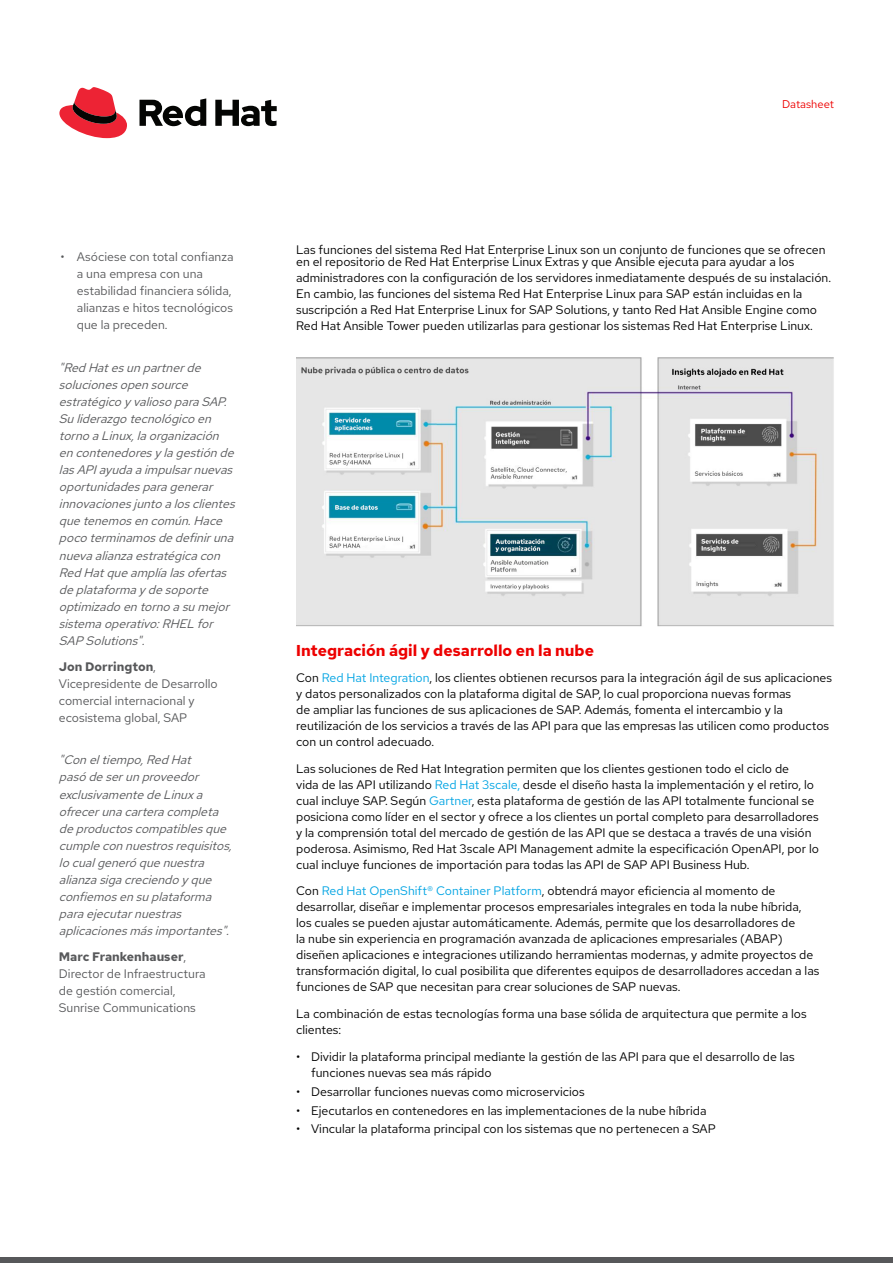
<style>
.page{position:relative;width:893px;height:1263px;background:#fff}
.page>*{position:absolute;margin:0;border:0;box-sizing:border-box;transform-origin:0 0}
.Paragraph_Style8{font:700 15.75px "Red Hat Text";color:#ed0000}
.Paragraph_Style8-2{font:12.3px/16px "Red Hat Text";color:#000}
.Paragraph_Style4{font:12.3px/16px "Red Hat Text";color:#000}
.Paragraph_Style11{font:italic 12.3px/17.1px "Red Hat Text";color:#57585a}
.Paragraph_Style4-2{font:12.3px/17.1px "Red Hat Text";color:#57585a}
.Paragraph_Style2{font:italic 12.3px/17.1px "Red Hat Text";color:#57585a}
.Paragraph_Style2-2{font:12.3px/16px "Red Hat Text";color:#000}
.t1{font:11.25px "Red Hat Text";color:#ed0000}
.s1{font-weight:700}
.s2{color:#00a4e3}
</style>
<div class="page">
<svg style="left:59px;top:87px;width:68px;height:51px"></svg>
<svg style="left:140px;top:98px;width:137px;height:28px"></svg>
<img style="left:297px;top:358px;width:537px;height:268px">
<div style="left:0;top:1257px;width:893px;height:6px;background:#57585a"></div>
<p class="Paragraph_Style4-2" style="left:77px;top:248px;width:158px;text-indent:-16px">• Asóciese con total confianza a una empresa con una estabilidad financiera sólida, alianzas e hitos tecnológicos que la preceden.</p>
<p class="Paragraph_Style11" style="left:59px;top:358px;width:181px">"RedHatesunpartnerde solucionesopensource estratégicoyvaliosoparaSAP.<br>Suliderazgotecnológicoen tornoaLinux,laorganización encontenedoresylagestiónde lasAPIayudaaimpulsarnuevas oportunidadesparagenerar innovacionesjuntoalosclientes quetenemosencomún.Hace pocoterminamosdedefiniruna nuevaalianzaestratégicacon<br>RedHatqueamplíalasofertas deplataformaydesoporte optimizadoentornoasumejor sistemaoperativo:RHELfor<br>SAP Solutions".</p>
<p class="Paragraph_Style4-2" style="left:59px;top:657px;width:160px"><span class="s1">Jon Dorrington</span>,<br>Vicepresidente de Desarrollo comercial internacional y ecosistema global, SAP</p>
<p class="Paragraph_Style2" style="left:59px;top:751px;width:178px">"Coneltiempo,RedHat pasódeserunproveedor exclusivamentedeLinuxa ofrecerunacarteracompleta deproductoscompatiblesque cumpleconnuestrosrequisitos, locualgeneróquenuestra alianzasigacreciendoyque confiemosensuplataforma paraejecutarnuestras aplicacionesmásimportantes".</p>
<p class="Paragraph_Style4-2" style="left:59px;top:948px;width:148px"><span class="s1">Marc Frankenhauser</span>,<br>Director de Infraestructura de gestión comercial,<br>Sunrise Communications</p>
<p class="t1" style="left:782px;top:96px;width:53px">Datasheet</p>
<p class="Paragraph_Style4" style="left:296px;top:243px;width:531px;line-height:12.3px">Las funciones del sistema Red Hat Enterprise Linux son un conjunto de funciones que se ofrecen en el repositorio de Red Hat Enterprise Linux Extras y que Ansible ejecuta para ayudar a los</p>
<p class="Paragraph_Style4" style="left:296px;top:270px;width:536px">administradores con la configuración de los servidores inmediatamente después de su instalación.<br>En cambio, las funciones del sistema Red Hat Enterprise Linux para SAP están incluidas en la suscripción a Red Hat Enterprise Linux for SAP Solutions, y tanto Red Hat Ansible Engine como Red Hat Ansible Tower pueden utilizarlas para gestionar los sistemas Red Hat Enterprise Linux.</p>
<p class="Paragraph_Style8" style="left:296px;top:639px;width:300px">Integración ágil y desarrollo en la nube</p>
<p class="Paragraph_Style8-2" style="left:296px;top:669px;width:537px">Con <span class="s2">Red Hat Integration</span>, los clientes obtienen recursos para la integración ágil de sus aplicaciones y datos personalizados con la plataforma digital de SAP, lo cual proporciona nuevas formas<br>de ampliar las funciones de sus aplicaciones de SAP. Además, fomenta el intercambio y la reutilización de los servicios a través de las API para que las empresas las utilicen como productos con un control adecuado.</p>
<p class="Paragraph_Style8-2" style="left:296px;top:760px;width:524px">Las soluciones de Red Hat Integration permiten que los clientes gestionen todo el ciclo de<br>vida de las API utilizando <span class="s2">Red Hat 3scale,</span> desde el diseño hasta la implementación y el retiro, lo cual incluye SAP. Según <span class="s2">Gartner</span>, esta plataforma de gestión de las API totalmente funcional se posiciona como líder en el sector y ofrece a los clientes un portal completo para desarrolladores y la comprensión total del mercado de gestión de las API que se destaca a través de una visión poderosa. Asimismo, Red Hat 3scale API Management admite la especificación OpenAPI, por lo cual incluye funciones de importación para todas las API de SAP API Business Hub.</p>
<p class="Paragraph_Style8-2" style="left:296px;top:883px;width:525px">Con <span class="s2">Red Hat OpenShift® Container Platform</span>, obtendrá mayor eficiencia al momento de desarrollar, diseñar e implementar procesos empresariales integrales en toda la nube híbrida, los cuales se pueden ajustar automáticamente. Además, permite que los desarrolladores de<br>la nube sin experiencia en programación avanzada de aplicaciones empresariales (ABAP) diseñen aplicaciones e integraciones utilizando herramientas modernas, y admite proyectos de transformación digital, lo cual posibilita que diferentes equipos de desarrolladores accedan a las funciones de SAP que necesitan para crear soluciones de SAP nuevas.</p>
<p class="Paragraph_Style2-2" style="left:296px;top:1005px;width:512px">La combinación de estas tecnologías forma una base sólida de arquitectura que permite a los clientes:</p>
<p class="Paragraph_Style8-2" style="left:311px;top:1048px;width:485px;text-indent:-15px">• Dividir la plataforma principal mediante la gestión de las API para que el desarrollo de las funciones nuevas sea más rápido</p>
<p class="Paragraph_Style8-2" style="left:296px;top:1084px;width:290px">• Desarrollar funciones nuevas como microservicios</p>
<p class="Paragraph_Style8-2" style="left:296px;top:1102px;width:412px">• Ejecutarlos en contenedores en las implementaciones de la nube híbrida</p>
<p class="Paragraph_Style8-2" style="left:296px;top:1121px;width:421px">• Vincular la plataforma principal con los sistemas que no pertenecen a SAP</p>
</div>
